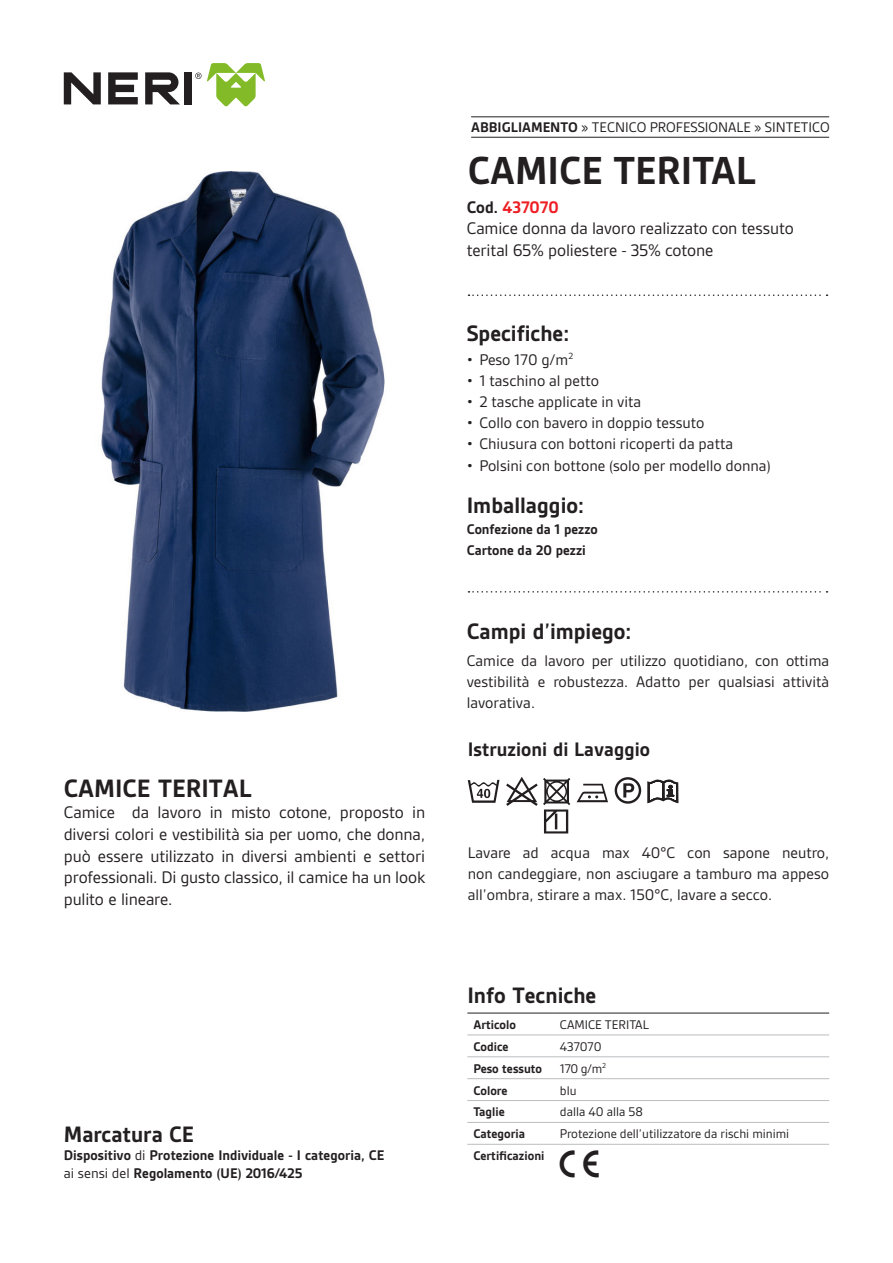
<style>
.page{position:relative;width:893px;height:1263px;background:#fff}
.page>*{position:absolute;margin:0;border:0;box-sizing:border-box;transform-origin:0 0}
.t1{font:700 42px "Gesta";color:#231f20}
.t2{font:700 27px "Gesta";color:#231f20}
.t3{font:700 24px "Gesta";color:#231f20}
.t4{font:700 21px "Gesta";color:#231f20}
.t5{font:18px/21.6px "Gesta";letter-spacing:-.01em;color:#231f20}
.t6{font:16.5px/21px "Gesta";color:#231f20;text-align:justify}
.t7{font:700 15px/21px "Gesta";color:#231f20}
.t8{font:15px "Gesta";color:#231f20}
.t9{font:13.5px/21.9px "Gesta";color:#231f20}
.t10{font:700 13.5px "Gesta";color:#231f20}
.s1{font-weight:400}
.s2{font-weight:700}
.s3{font-weight:700;color:#ee1d23}
.s4{font-family:"Neri Simbols Normal";font-size:27px}
</style>
<div class="page">
<svg style="left:145px;top:72px;width:35px;height:32px"></svg>
<svg style="left:64px;top:72px;width:37px;height:32px"></svg>
<svg style="left:108px;top:72px;width:30px;height:32px"></svg>
<div style="left:185px;top:72px;width:7px;height:32px;background:#231f20"></div>
<svg style="left:195px;top:63px;width:70px;height:43px"></svg>
<hr style="left:471px;top:137px;width:358px;height:1px;background:#231f20">
<hr style="left:471px;top:116px;width:358px;height:1px;background:#231f20">
<svg style="left:468px;top:294px;width:359px;height:2px"></svg>
<svg style="left:468px;top:591px;width:359px;height:2px"></svg>
<img style="left:101px;top:171px;width:284px;height:541px">
<hr style="left:467px;top:1013px;width:87px;height:1px;background:#231f20">
<hr style="left:554px;top:1013px;width:275px;height:1px;background:#231f20">
<hr style="left:467px;top:1035px;width:87px;height:1px;background:#bcbdc0">
<hr style="left:554px;top:1035px;width:275px;height:1px;background:#bcbdc0">
<hr style="left:467px;top:1056px;width:87px;height:1px;background:#bcbdc0">
<hr style="left:554px;top:1056px;width:275px;height:1px;background:#bcbdc0">
<hr style="left:467px;top:1078px;width:87px;height:1px;background:#bcbdc0">
<hr style="left:554px;top:1078px;width:275px;height:1px;background:#bcbdc0">
<hr style="left:467px;top:1100px;width:87px;height:1px;background:#bcbdc0">
<hr style="left:554px;top:1100px;width:275px;height:1px;background:#bcbdc0">
<hr style="left:467px;top:1122px;width:87px;height:1px;background:#bcbdc0">
<hr style="left:467px;top:1144px;width:87px;height:1px;background:#bcbdc0">
<hr style="left:554px;top:1122px;width:275px;height:1px;background:#bcbdc0">
<hr style="left:554px;top:1144px;width:275px;height:1px;background:#bcbdc0">
<svg style="left:648px;top:780px;width:30px;height:24px"></svg>
<svg style="left:468px;top:780px;width:31px;height:23px"></svg>
<svg style="left:576px;top:784px;width:32px;height:18px"></svg>
<svg style="left:615px;top:777px;width:26px;height:27px"></svg>
<svg style="left:506px;top:777px;width:64px;height:56px"></svg>
<h2 class="t2" style="left:64px;top:773px;width:190px">CAMICE TERITAL</h2>
<p class="t5" style="left:64px;top:802px;width:363px;text-align:justify">Camice da lavoro in misto cotone, proposto in diversi colori e vestibilità sia per uomo, che donna, può essere utilizzato in diversi ambienti e settori professionali. Di gusto classico, il camice ha un look pulito e lineare.</p>
<h3 class="t3" style="left:64px;top:1121px;width:132px">Marcatura CE</h3>
<p class="t7" style="left:64px;top:1146px;width:322px;line-height:18px">Dispositivo <span class="s1">di</span> Protezione Individuale - I categoria, CE <span class="s1">ai sensi del</span> Regolamento (UE) 2016/425</p>
<p class="t8" style="left:471px;top:120px;width:360px"><span class="s2">ABBIGLIAMENTO</span> » TECNICO PROFESSIONALE » SINTETICO</p>
<h1 class="t1" style="left:468px;top:148px;width:290px">CAMICE TERITAL</h1>
<p class="t5" style="left:467px;top:196px;width:329px"><span class="s2">Cod.</span> <span class="s3">437070<br></span>Camice donna da lavoro realizzato con tessuto terital 65% poliestere - 35% cotone</p>
<h3 class="t3" style="left:467px;top:320px;width:104px">Specifiche:</h3>
<p class="t6" style="left:467px;top:349px;width:108px">• Peso 170 g/m<sup>2</sup></p>
<p class="t6" style="left:467px;top:370px;width:134px">• 1 taschino al petto</p>
<p class="t6" style="left:467px;top:391px;width:176px">• 2 tasche applicate in vita</p>
<p class="t6" style="left:467px;top:412px;width:239px">• Collo con bavero in doppio tessuto</p>
<p class="t6" style="left:467px;top:433px;width:268px">• Chiusura con bottoni ricoperti da patta</p>
<p class="t6" style="left:467px;top:455px;width:306px">• Polsini con bottone (solo per modello donna)</p>
<h3 class="t3" style="left:467px;top:492px;width:119px">Imballaggio:</h3>
<p class="t7" style="left:467px;top:519px;width:133px">Confezione da 1 pezzo<br>Cartone da 20 pezzi</p>
<h3 class="t3" style="left:467px;top:618px;width:166px">Campi d’impiego:</h3>
<p class="t6" style="left:467px;top:650px;width:364px">Camice da lavoro per utilizzo quotidiano, con ottima vestibilità e robustezza. Adatto per qualsiasi attività lavorativa.</p>
<p class="t4" style="left:468px;top:738px;width:184px">Istruzioni di Lavaggio</p>
<p class="t6" style="left:468px;top:843px;width:363px">Lavare ad acqua max 40°C con sapone neutro, non candeggiare, non asciugare a tamburo ma appeso all’ombra, stirare a max. 150°C, lavare a secco.</p>
<h3 class="t3" style="left:467px;top:982px;width:130px">Info Tecniche</h3>
<p class="t10" style="left:473px;top:1017px;width:44px">Articolo</p>
<p class="t9" style="left:560px;top:1014px;width:91px">CAMICE TERITAL</p>
<p class="t10" style="left:473px;top:1039px;width:37px">Codice</p>
<p class="t9" style="left:560px;top:1035px;width:43px">437070</p>
<p class="t10" style="left:473px;top:1061px;width:70px">Peso tessuto</p>
<p class="t9" style="left:560px;top:1057px;width:48px">170 g/m<sup>2</sup></p>
<p class="t10" style="left:473px;top:1083px;width:36px">Colore</p>
<p class="t9" style="left:560px;top:1079px;width:18px">blu</p>
<p class="t10" style="left:473px;top:1105px;width:33px">Taglie</p>
<p class="t9" style="left:560px;top:1101px;width:85px">dalla 40 alla 58</p>
<p class="t10" style="left:473px;top:1126px;width:53px">Categoria</p>
<p class="t9" style="left:473px;top:1123px;width:317px;text-indent:87px">Protezione dell’utilizzatore da rischi minimi<br><span class="s2">Certificazioni</span> <span class="s4">A</span></p>
</div>
